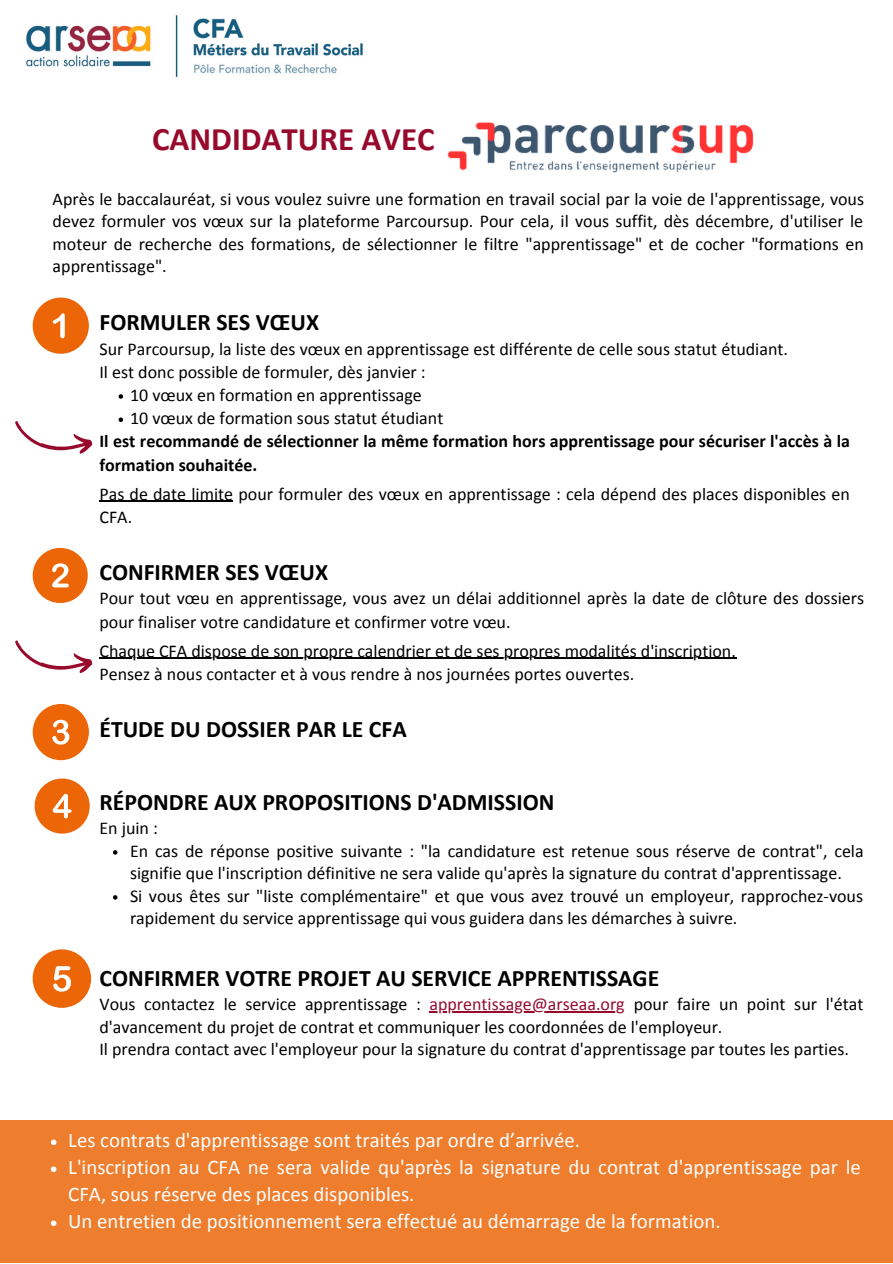
<style>
.page{position:relative;width:893px;height:1264px;background:#fff}
.page>*{position:absolute;margin:0;border:0;box-sizing:border-box;transform-origin:0 0}
.t1{font:700 33px "Calibri";color:#970a2c}
.t2{font:700 23.7px "Calibri";color:#000}
.t3{font:20.85px/27px "Calibri";color:#fff}
.t4{font:18px/22.5px "Calibri";color:#000}
.t5{font:700 18px/23.2px "Calibri";color:#000}
.s1{color:#970a2c}
</style>
<div class="page">
<img style="left:26px;top:15px;width:337px;height:63px">
<div style="left:33px;top:297px;width:56px;height:57px;background:#ec6608;border-radius:50%"></div>
<svg style="left:53px;top:313px;width:12px;height:25px"></svg>
<img style="left:447px;top:122px;width:307px;height:51px">
<hr style="left:99px;top:657px;width:637px;height:2px;background:#000">
<div style="left:33px;top:548px;width:55px;height:55px;background:#ec6608;border-radius:50%"></div>
<svg style="left:52px;top:563px;width:17px;height:24px"></svg>
<div style="left:33px;top:704px;width:56px;height:56px;background:#ec6608;border-radius:50%"></div>
<svg style="left:52px;top:719px;width:17px;height:25px"></svg>
<div style="left:35px;top:778px;width:55px;height:55px;background:#ec6608;border-radius:50%"></div>
<svg style="left:53px;top:793px;width:18px;height:25px"></svg>
<div style="left:33px;top:949px;width:58px;height:58px;background:#ec6608;border-radius:50%"></div>
<svg style="left:53px;top:966px;width:18px;height:25px"></svg>
<svg style="left:119px;top:394px;width:4px;height:5px"></svg>
<svg style="left:119px;top:417px;width:4px;height:5px"></svg>
<hr style="left:99px;top:500px;width:25px;height:2px;background:#000">
<hr style="left:124px;top:500px;width:109px;height:2px;background:#000">
<svg style="left:15px;top:421px;width:78px;height:33px"></svg>
<svg style="left:113px;top:850px;width:4px;height:4px"></svg>
<svg style="left:113px;top:895px;width:4px;height:4px"></svg>
<hr style="left:429px;top:1011px;width:196px;height:1px;background:#970a2c">
<svg style="left:15px;top:640px;width:78px;height:33px"></svg>
<div style="left:0;top:1120px;width:892px;height:142px;background:#ee7d2d"></div>
<svg style="left:51px;top:1139px;width:5px;height:6px"></svg>
<svg style="left:51px;top:1166px;width:5px;height:6px"></svg>
<svg style="left:51px;top:1220px;width:5px;height:5px"></svg>
<h1 class="t1" style="left:152px;top:125px;width:284px">CANDIDATURE AVEC</h1>
<p class="t4" style="left:53px;top:189px;width:812px;text-align:justify">Après le baccalauréat, si vous voulez suivre une formation en travail social par la voie de l'apprentissage, vous devez formuler vos vœux sur la plateforme Parcoursup. Pour cela, il vous suffit, dès décembre, d'utiliser le moteur de recherche des formations, de sélectionner le filtre "apprentissage" et de cocher "formations en apprentissage".</p>
<h2 class="t2" style="left:99px;top:312px;width:221px">FORMULER SES VŒUX</h2>
<p class="t4" style="left:99px;top:338px;width:690px;line-height:23.2px">Sur Parcoursup, la liste des vœux en apprentissage est différente de celle sous statut étudiant.<br>Il est donc possible de formuler, dès janvier :</p>
<p class="t4" style="left:130px;top:385px;width:315px;line-height:23.2px">10 vœux en formation en apprentissage<br>10 vœux de formation sous statut étudiant</p>
<p class="t5" style="left:99px;top:431px;width:752px">Il est recommandé de sélectionner la même formation hors apprentissage pour sécuriser l'accès à la formation souhaitée.</p>
<p class="t4" style="left:99px;top:483px;width:752px;line-height:23.2px">Pas de date limite pour formuler des vœux en apprentissage : cela dépend des places disponibles en<br>CFA.</p>
<h2 class="t2" style="left:99px;top:562px;width:230px">CONFIRMER SES VŒUX</h2>
<p class="t4" style="left:99px;top:588px;width:766px;line-height:23.2px">Pour tout vœu en apprentissage, vous avez un délai additionnel après la date de clôture des dossiers pour finaliser votre candidature et confirmer votre vœu.</p>
<p class="t4" style="left:99px;top:640px;width:638px;line-height:23.2px">Chaque CFA dispose de son propre calendrier et de ses propres modalités d'inscription.<br>Pensez à nous contacter et à vous rendre à nos journées portes ouvertes.</p>
<h2 class="t2" style="left:99px;top:719px;width:309px">ÉTUDE DU DOSSIER PAR LE CFA</h2>
<h2 class="t2" style="left:99px;top:792px;width:456px">RÉPONDRE AUX PROPOSITIONS D'ADMISSION</h2>
<p class="t4" style="left:130px;top:841px;width:735px">En cas de réponse positive suivante : "la candidature est retenue sous réserve de contrat", cela signifie que l'inscription définitive ne sera valide qu'après la signature du contrat d'apprentissage.<br>Si vous êtes sur "liste complémentaire" et que vous avez trouvé un employeur, rapprochez-vous rapidement du service apprentissage qui vous guidera dans les démarches à suivre.</p>
<p class="t4" style="left:99px;top:818px;width:60px">En juin :</p>
<h2 class="t2" style="left:99px;top:968px;width:561px">CONFIRMER VOTRE PROJET AU SERVICE APPRENTISSAGE</h2>
<p class="t4" style="left:99px;top:994px;width:765px">Vous contactez le service apprentissage : <span class="s1">apprentissage@arseaa.org</span> pour faire un point sur l'état d'avancement du projet de contrat et communiquer les coordonnées de l'employeur.<br>Il prendra contact avec l'employeur pour la signature du contrat d'apprentissage par toutes les parties.</p>
<p class="t3" style="left:68px;top:1128px;width:794px">Les contrats d'apprentissage sont traités par ordre d’arrivée.<br>L'inscription au CFA ne sera valide qu'après la signature du contrat d'apprentissage par le CFA, sous réserve des places disponibles.<br>Un entretien de positionnement sera effectué au démarrage de la formation.</p>
</div>
